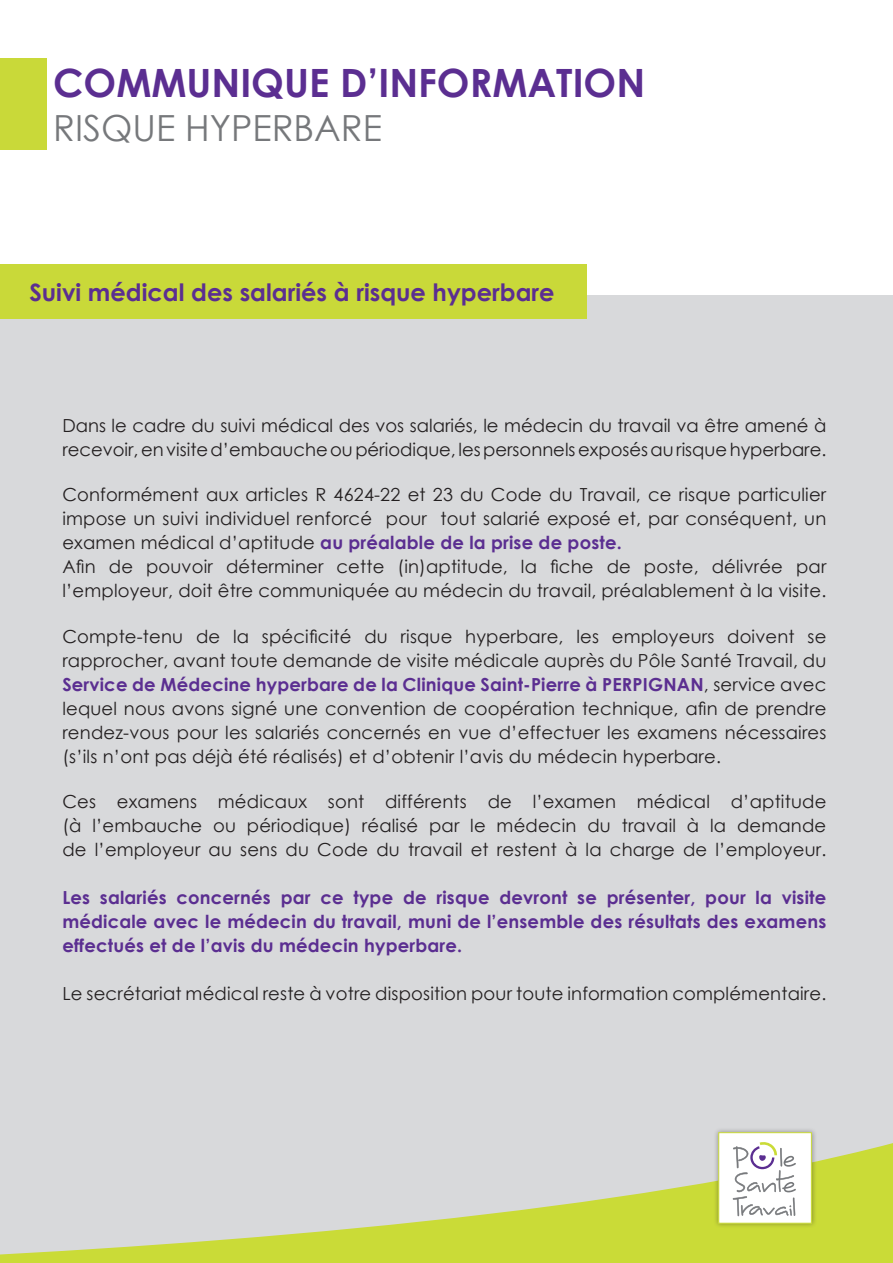
<style>
.page{position:relative;width:893px;height:1263px;background:#fff}
.page>*{position:absolute;margin:0;border:0;box-sizing:border-box;transform-origin:0 0}
.t1{font:700 39px "Century Gothic";color:#5b2e91}
.t2{font:36px "Century Gothic";color:#76787b}
.t3{font:700 24px "Century Gothic";color:#5b2e91}
.t4{font:18px/24px "Century Gothic";letter-spacing:.01em;color:#231f20}
.t5{font:700 18px/24px "Century Gothic";letter-spacing:.01em;color:#5b2e91;text-align:justify}
.s1{font-weight:700;color:#5b2e91}
</style>
<div class="page">
<div style="left:0;top:296px;width:893px;height:967px;background:#d8d9db"></div>
<svg style="left:0;top:1143px;width:893px;height:120px"></svg>
<div style="left:713px;top:1127px;width:104px;height:101px;background:#231f20;opacity:.39"></div>
<div style="left:718px;top:1132px;width:94px;height:92px;background:#fff;border:1px solid #cadb37"></div>
<svg style="left:733px;top:1142px;width:63px;height:74px"></svg>
<div style="left:0;top:58px;width:47px;height:92px;background:#c9d939"></div>
<div style="left:0;top:264px;width:587px;height:55px;background:#c9d939"></div>
<h1 class="t1" style="left:53px;top:54px;width:594px">COMMUNIQUE D’INFORMATION</h1>
<h2 class="t2" style="left:53px;top:102px;width:330px">RISQUE HYPERBARE</h2>
<h3 class="t3" style="left:29px;top:274px;width:527px">Suivi médical des salariés à risque hyperbare</h3>
<p class="t4" style="left:62px;top:413px;width:765px">Dans le cadre du suivi médical des vos salariés, le médecin du travail va être amené à recevoir, en visite d’embauche ou périodique, les personnels exposés au risque hyperbare.</p>
<p class="t4" style="left:62px;top:482px;width:765px">Conformément aux articles R 4624-22 et 23 du Code du Travail, ce risque particulier impose un suivi individuel renforcé pour tout salarié exposé et, par conséquent, un examen médical d’aptitude <span class="s1">au préalable de la prise de poste.<br></span>Afin de pouvoir déterminer cette (in)aptitude, la fiche de poste, délivrée par l’employeur, doit être communiquée au médecin du travail, préalablement à la visite.</p>
<p class="t4" style="left:62px;top:624px;width:766px;text-align:justify">Compte-tenu de la spécificité du risque hyperbare, les employeurs doivent se rapprocher, avant toute demande de visite médicale auprès du Pôle Santé Travail, du <span class="s1">Service de Médecine hyperbare de la Clinique Saint-Pierre à PERPIGNAN</span>, service avec lequel nous avons signé une convention de coopération technique, afin de prendre rendez-vous pour les salariés concernés en vue d’effectuer les examens nécessaires (s’ils n’ont pas déjà été réalisés) et d’obtenir l’avis du médecin hyperbare.</p>
<p class="t4" style="left:62px;top:789px;width:765px;text-align:justify">Ces examens médicaux sont différents de l’examen médical d’aptitude (à l’embauche ou périodique) réalisé par le médecin du travail à la demande de l’employeur au sens du Code du travail et restent à la charge de l’employeur.</p>
<p class="t5" style="left:62px;top:885px;width:765px">Les salariés concernés par ce type de risque devront se présenter, pour la visite médicale avec le médecin du travail, muni de l’ensemble des résultats des examens effectués et de l’avis du médecin hyperbare.</p>
<p class="t4" style="left:62px;top:981px;width:765px">Le secrétariat médical reste à votre disposition pour toute information complémentaire.</p>
</div>
